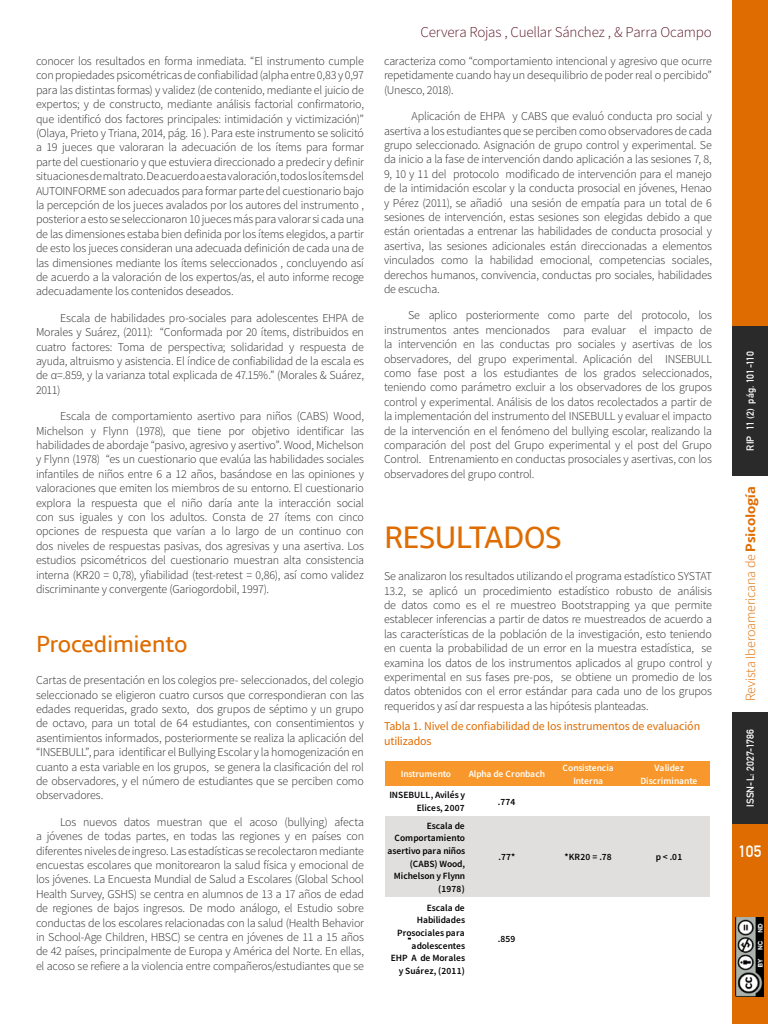
<style>
.page{position:relative;width:768px;height:1024px;background:#fff}
.page>*{position:absolute;margin:0;border:0;box-sizing:border-box;transform-origin:0 0}
.t1{font:32px "Amble";letter-spacing:-.035em;color:#df6c01}
.t2{font:24px "Amble";letter-spacing:-.035em;color:#df6c01}
.t3{font:700 16px "DIN Alternate";color:#fff}
.t4{font:300 15px "Source Sans Pro";letter-spacing:-.015em;color:#5f1c2b}
.t5{font:300 14px "Source Sans Pro";letter-spacing:-.01em;color:#df6c01}
.t6{font:300 12px/14.4px "Source Sans Pro";letter-spacing:-.015em;color:#2a2a2a;text-align:justify}
.t7{font:12px/14.4px "Source Sans Pro";letter-spacing:-.01em;color:#df6c01}
.t8{font:700 10px "DIN Alternate";letter-spacing:.005em;color:#fff}
.t9{font:600 9.5px/12.7px "Source Sans Pro";letter-spacing:-.005em;color:#000;text-align:right}
.t10{font:600 9.5px/12.7px "Source Sans Pro";letter-spacing:-.015em;color:#fff;text-align:center}
.t11{font:600 9.5px/12.7px "Source Sans Pro";letter-spacing:.005em;color:#fff;text-align:center}
.s1{font-family:"Amble";font-weight:700}
</style>
<div class="page">
<div style="left:386px;top:761px;width:324px;height:26px;background:#f8982c"></div>
<div style="left:386px;top:786px;width:324px;height:31px;background:#fff"></div>
<div style="left:386px;top:816px;width:324px;height:82px;background:#e0dfde"></div>
<div style="left:386px;top:897px;width:324px;height:83px;background:#fff"></div>
<div style="left:732px;top:712px;width:36px;height:312px;background:#df6c01"></div>
<div style="left:732px;top:0;width:36px;height:476px;background:#df6c01"></div>
<div style="left:732px;top:326px;width:36px;height:150px;background:#2a2a2a"></div>
<div style="left:732px;top:712px;width:36px;height:112px;background:#2a2a2a"></div>
<img style="left:736px;top:917px;width:27px;height:80px">
<p class="t6" style="left:36px;top:54px;width:330px">conocer los resultados en forma inmediata. “El instrumento cumple con propiedades psicométricas de confiabilidad (alpha entre 0,83 y 0,97 para las distintas formas) y validez (de contenido, mediante el juicio de expertos; y de constructo, mediante análisis factorial confirmatorio, que identificó dos factores principales: intimidación y victimización)” (Olaya, Prieto y Triana, 2014, pág. 16 ). Para este instrumento se solicitó a 19 jueces que valoraran la adecuación de los ítems para formar parte del cuestionario y que estuviera direccionado a predecir y definir situaciones de maltrato. De acuerdo a esta valoración, todos los ítems del AUTOINFORME son adecuados para formar parte del cuestionario bajo la percepción de los jueces avalados por los autores del instrumento , posterior a esto se seleccionaron 10 jueces más para valorar si cada una de las dimensiones estaba bien definida por los ítems elegidos, a partir de esto los jueces consideran una adecuada definición de cada una de las dimensiones mediante los ítems seleccionados , concluyendo así de acuerdo a la valoración de los expertos/as, el auto informe recoge adecuadamente los contenidos deseados.</p>
<p class="t6" style="left:36px;top:311px;width:330px;text-indent:24px">Escala de habilidades pro-sociales para adolescentes EHPA de Morales y Suárez, (2011): “Conformada por 20 ítems, distribuidos en cuatro factores: Toma de perspectiva; solidaridad y respuesta de ayuda, altruismo y asistencia. El índice de confiabilidad de la escala es de α=.859, y la varianza total explicada de 47.15%.” (Morales &amp; Suárez, 2011)</p>
<p class="t6" style="left:36px;top:409px;width:330px;text-indent:24px">Escala de comportamiento asertivo para niños (CABS) Wood, Michelson y Flynn (1978), que tiene por objetivo identificar las habilidades de abordaje “pasivo, agresivo y asertivo”. Wood, Michelson y Flynn (1978) “es un cuestionario que evalúa las habilidades sociales infantiles de niños entre 6 a 12 años, basándose en las opiniones y valoraciones que emiten los miembros de su entorno. El cuestionario explora la respuesta que el niño daría ante la interacción social con sus iguales y con los adultos. Consta de 27 ítems con cinco opciones de respuesta que varían a lo largo de un continuo con dos niveles de respuestas pasivas, dos agresivas y una asertiva. Los estudios psicométricos del cuestionario muestran alta consistencia interna (KR20 = 0,78), yfiabilidad (test-retest = 0,86), así como validez discriminante y convergente (Gariogordobil, 1997).</p>
<h2 class="t2" style="left:36px;top:630px;width:153px">Procedimiento</h2>
<p class="t6" style="left:36px;top:673px;width:330px">Cartas de presentación en los colegios pre- seleccionados, del colegio seleccionado se eligieron cuatro cursos que correspondieran con las edades requeridas, grado sexto, dos grupos de séptimo y un grupo de octavo, para un total de 64 estudiantes, con consentimientos y asentimientos informados, posteriormente se realiza la aplicación del “INSEBULL”, para identificar el Bullying Escolar y la homogenización en cuanto a esta variable en los grupos, se genera la clasificación del rol de observadores, y el número de estudiantes que se perciben como observadores.</p>
<p class="t6" style="left:36px;top:815px;width:330px;text-indent:24px">Los nuevos datos muestran que el acoso (bullying) afecta a jóvenes de todas partes, en todas las regiones y en países con diferentes niveles de ingreso. Las estadísticas se recolectaron mediante encuestas escolares que monitorearon la salud física y emocional de los jóvenes. La Encuesta Mundial de Salud a Escolares (Global School Health Survey, GSHS) se centra en alumnos de 13 a 17 años de edad de regiones de bajos ingresos. De modo análogo, el Estudio sobre conductas de los escolares relacionadas con la salud (Health Behavior in School-Age Children, HBSC) se centra en jóvenes de 11 a 15 años de 42 países, principalmente de Europa y América del Norte. En ellas, el acoso se refiere a la violencia entre compañeros/estudiantes que se</p>
<p class="t4" style="left:420px;top:23px;width:293px">Cervera Rojas , Cuellar Sánchez , &amp; Parra Ocampo</p>
<p class="t6" style="left:384px;top:54px;width:329px">caracteriza como “comportamiento intencional y agresivo que ocurre repetidamente cuando hay un desequilibrio de poder real o percibido” (Unesco, 2018).</p>
<p class="t6" style="left:384px;top:109px;width:330px;text-indent:28px">Aplicación de EHPA y CABS que evaluó conducta pro social y asertiva a los estudiantes que se perciben como observadores de cada grupo seleccionado. Asignación de grupo control y experimental. Se da inicio a la fase de intervención dando aplicación a las sesiones 7, 8, 9, 10 y 11 del protocolo modificado de intervención para el manejo de la intimidación escolar y la conducta prosocial en jóvenes, Henao y Pérez (2011), se añadió una sesión de empatía para un total de 6 sesiones de intervención, estas sesiones son elegidas debido a que están orientadas a entrenar las habilidades de conducta prosocial y asertiva, las sesiones adicionales están direccionadas a elementos vinculados como la habilidad emocional, competencias sociales, derechos humanos, convivencia, conductas pro sociales, habilidades de escucha.</p>
<p class="t6" style="left:384px;top:308px;width:330px;text-indent:24px">Se aplico posteriormente como parte del protocolo, los instrumentos antes mencionados para evaluar el impacto de la intervención en las conductas pro sociales y asertivas de los observadores, del grupo experimental. Aplicación del INSEBULL como fase post a los estudiantes de los grados seleccionados, teniendo como parámetro excluir a los observadores de los grupos control y experimental. Análisis de los datos recolectados a partir de la implementación del instrumento del INSEBULL y evaluar el impacto de la intervención en el fenómeno del bullying escolar, realizando la comparación del post del Grupo experimental y el post del Grupo Control. Entrenamiento en conductas prosociales y asertivas, con los observadores del grupo control.</p>
<h1 class="t1" style="left:384px;top:519px;width:179px">RESULTADOS</h1>
<p class="t6" style="left:384px;top:569px;width:330px">Se analizaron los resultados utilizando el programa estadístico SYSTAT 13.2, se aplicó un procedimiento estadístico robusto de análisis de datos como es el re muestreo Bootstrapping ya que permite establecer inferencias a partir de datos re muestreados de acuerdo a las características de la población de la investigación, esto teniendo en cuenta la probabilidad de un error en la muestra estadística, se examina los datos de los instrumentos aplicados al grupo control y experimental en sus fases pre-pos, se obtiene un promedio de los datos obtenidos con el error estándar para cada uno de los grupos requeridos y así dar respuesta a las hipótesis planteadas.</p>
<p class="t7" style="left:384px;top:719px;width:318px">Tabla 1. Nivel de confiabilidad de los instrumentos de evaluación utilizados</p>
<p class="t10" style="left:401px;top:768px;width:52px">Instrumento</p>
<p class="t10" style="left:469px;top:768px;width:78px">Alpha de Cronbach</p>
<p class="t10" style="left:563px;top:761px;width:53px">Consistencia<br>Interna</p>
<p class="t11" style="left:641px;top:761px;width:58px">Validez<br>Discriminante</p>
<p class="t9" style="left:389px;top:789px;width:77px">INSEBULL, Avilés y<br>Elices, 2007</p>
<p class="t9" style="left:498px;top:795px;width:19px">.774</p>
<p class="t9" style="left:388px;top:819px;width:79px">Escala de<br>Comportamiento asertivo para niños (CABS) Wood,<br>Michelson y Flynn (1978)</p>
<p class="t9" style="left:499px;top:851px;width:18px">.77*</p>
<p class="t9" style="left:564px;top:851px;width:49px">*KR20 = .78</p>
<p class="t9" style="left:656px;top:851px;width:28px">p&lt; .01</p>
<p class="t9" style="left:391px;top:901px;width:76px">Escala de<br>Habilidades<br>Prosociales para adolescentes<br>EHP A de Morales y Suárez, (2011)</p>
<p class="t9" style="left:498px;top:933px;width:19px">.859</p>
<p class="t8" style="left:743px;top:451px;width:101px;rotate:-90deg">RIP 11 (2) pág. 101-110</p>
<p class="t5" style="left:742px;top:701px;width:216px;rotate:-90deg">Revista Iberoamericana de <span class="s1">Psicología</span></p>
<p class="t8" style="left:743px;top:807px;width:79px;rotate:-90deg">ISSN-L: 2027-1786</p>
<h3 class="t3" style="left:738px;top:839px;width:25px">105</h3>
</div>
